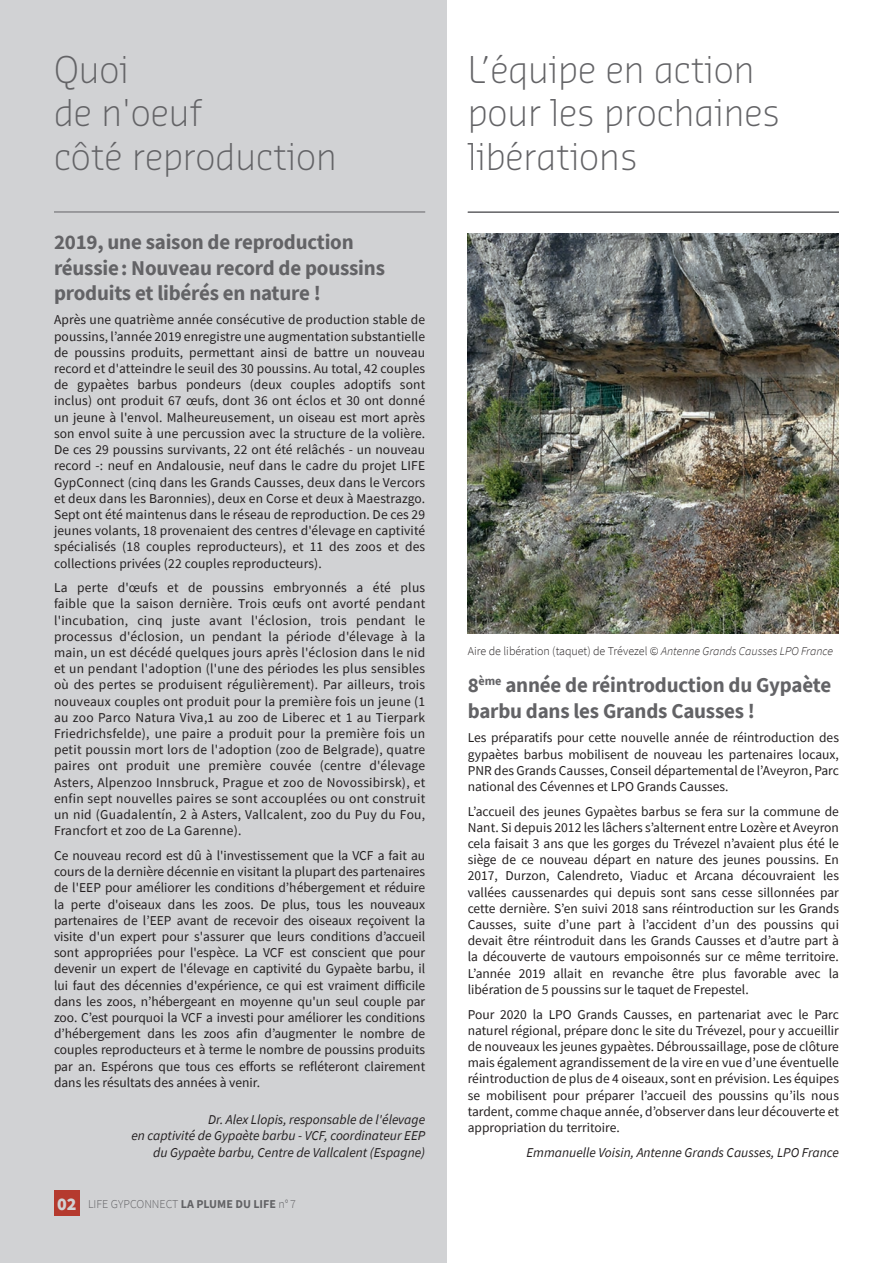
<style>
.page{position:relative;width:893px;height:1263px;background:#fff}
.page>*{position:absolute;margin:0;border:0;box-sizing:border-box;transform-origin:0 0}
.t1{font:300 36px/43.2px "Sansa Pro";color:#636366}
.t2{font:700 21px/25.2px "Source Sans Pro";letter-spacing:-.01em;color:#636366}
.t3{font:13.5px/16.2px "Source Sans Pro";color:#231f20;text-align:justify}
.t4{font:italic 13.5px/16.2px "Source Sans Pro";color:#231f20;text-align:right}
.t5{font:300 12px "Source Sans Pro";color:#231f20}
.t6{font:300 12px "Source Sans Pro";color:#636366}
.s1{font-weight:900;font-size:18px;color:#d1d2d4}
.s2{font-weight:700}
.s3{font-style:italic}
</style>
<div class="page">
<div style="left:0;top:0;width:446px;height:1263px;background:#d1d2d4"></div>
<div style="left:54px;top:1190px;width:26px;height:26px;background:#b53a2e"></div>
<hr style="left:54px;top:212px;width:371px;height:1px;background:#636366">
<img style="left:468px;top:234px;width:371px;height:399px">
<hr style="left:468px;top:212px;width:371px;height:1px;background:#636366">
<h1 class="t1" style="left:54px;top:47px;width:284px">Quoi<br>de n'oeuf<br>côté reproduction</h1>
<h2 class="t2" style="left:54px;top:229px;width:332px">2019, une saison de reproduction réussie: Nouveau record de poussins produits et libérés en nature !</h2>
<p class="t3" style="left:54px;top:312px;width:373px">Après une quatrième année consécutive de production stable de poussins, l’année 2019 enregistre une augmentation substantielle de poussins produits, permettant ainsi de battre un nouveau record et d'atteindre le seuil des 30 poussins. Au total, 42 couples de gypaètes barbus pondeurs (deux couples adoptifs sont inclus) ont produit 67 œufs, dont 36 ont éclos et 30 ont donné un jeune à l'envol. Malheureusement, un oiseau est mort après son envol suite à une percussion avec la structure de la volière.<br>De ces 29 poussins survivants, 22 ont été relâchés - un nouveau record -: neuf en Andalousie, neuf dans le cadre du projet LIFE GypConnect (cinq dans les Grands Causses, deux dans le Vercors et deux dans les Baronnies), deux en Corse et deux à Maestrazgo.<br>Sept ont été maintenus dans le réseau de reproduction. De ces 29 jeunes volants, 18 provenaient des centres d'élevage en captivité spécialisés (18 couples reproducteurs), et 11 des zoos et des collections privées (22 couples reproducteurs).</p>
<p class="t3" style="left:54px;top:579px;width:373px">La perte d'œufs et de poussins embryonnés a été plus faible que la saison dernière. Trois œufs ont avorté pendant l'incubation, cinq juste avant l'éclosion, trois pendant le processus d'éclosion, un pendant la période d'élevage à la main, un est décédé quelques jours après l'éclosion dans le nid et un pendant l'adoption (l'une des périodes les plus sensibles où des pertes se produisent régulièrement). Par ailleurs, trois nouveaux couples ont produit pour la première fois un jeune (1 au zoo Parco Natura Viva,1 au zoo de Liberec et 1 au Tierpark Friedrichsfelde), une paire a produit pour la première fois un petit poussin mort lors de l'adoption (zoo de Belgrade), quatre paires ont produit une première couvée (centre d'élevage Asters, Alpenzoo Innsbruck, Prague et zoo de Novossibirsk), et enfin sept nouvelles paires se sont accouplées ou ont construit un nid (Guadalentín, 2 à Asters, Vallcalent, zoo du Puy du Fou, Francfort et zoo de La Garenne).</p>
<p class="t3" style="left:54px;top:847px;width:373px">Ce nouveau record est dû à l'investissement que la VCF a fait au cours de la dernière décennie en visitant la plupart des partenaires de l'EEP pour améliorer les conditions d’hébergement et réduire la perte d'oiseaux dans les zoos. De plus, tous les nouveaux partenaires de l’EEP avant de recevoir des oiseaux reçoivent la visite d'un expert pour s'assurer que leurs conditions d’accueil sont appropriées pour l'espèce. La VCF est conscient que pour devenir un expert de l'élevage en captivité du Gypaète barbu, il lui faut des décennies d'expérience, ce qui est vraiment difficile dans les zoos, n’hébergeant en moyenne qu'un seul couple par zoo. C’est pourquoi la VCF a investi pour améliorer les conditions d’hébergement dans les zoos afin d’augmenter le nombre de couples reproducteurs et à terme le nombre de poussins produits par an. Espérons que tous ces efforts se refléteront clairement dans les résultats des années à venir.</p>
<p class="t4" style="left:131px;top:1111px;width:295px">Dr. Alex Llopis, responsable de l'élevage<br>en captivité de Gypaète barbu - VCF, coordinateur EEP du Gypaète barbu, Centre de Vallcalent (Espagne)</p>
<p class="t6" style="left:57px;top:1197px;width:240px"><span class="s1">02</span> LIFE GYPCONNECT <span class="s2">LA PLUME DU LIFE</span> n° 7</p>
<h1 class="t1" style="left:468px;top:47px;width:314px">L’équipe en action pour les prochaines libérations</h1>
<p class="t5" style="left:468px;top:643px;width:367px">Aire de libération (taquet) de Trévezel © <span class="s3">Antenne Grands Causses LPO France</span></p>
<h2 class="t2" style="left:468px;top:672px;width:365px">8<sup>ème</sup> année de réintroduction du Gypaète barbu dans les Grands Causses !</h2>
<p class="t3" style="left:468px;top:730px;width:373px">Les préparatifs pour cette nouvelle année de réintroduction des gypaètes barbus mobilisent de nouveau les partenaires locaux, PNR des Grands Causses, Conseil départemental de l’Aveyron, Parc national des Cévennes et LPO Grands Causses.</p>
<p class="t3" style="left:468px;top:803px;width:373px">L’accueil des jeunes Gypaètes barbus se fera sur la commune de Nant. Si depuis 2012 les lâchers s’alternent entre Lozère et Aveyron cela faisait 3 ans que les gorges du Trévezel n’avaient plus été le siège de ce nouveau départ en nature des jeunes poussins. En 2017, Durzon, Calendreto, Viaduc et Arcana découvraient les vallées caussenardes qui depuis sont sans cesse sillonnées par cette dernière. S’en suivi 2018 sans réintroduction sur les Grands Causses, suite d’une part à l’accident d’un des poussins qui devait être réintroduit dans les Grands Causses et d’autre part à la découverte de vautours empoisonnés sur ce même territoire.<br>L’année 2019 allait en revanche être plus favorable avec la libération de 5 poussins sur le taquet de Frepestel.</p>
<p class="t3" style="left:468px;top:1006px;width:373px">Pour 2020 la LPO Grands Causses, en partenariat avec le Parc naturel régional, prépare donc le site du Trévezel, pour y accueillir de nouveaux les jeunes gypaètes. Débroussaillage, pose de clôture mais également agrandissement de la vire en vue d’une éventuelle réintroduction de plus de 4 oiseaux, sont en prévision. Les équipes se mobilisent pour préparer l’accueil des poussins qu’ils nous tardent, comme chaque année, d’observer dans leur découverte et appropriation du territoire.</p>
<p class="t4" style="left:526px;top:1144px;width:314px">Emmanuelle Voisin, Antenne Grands Causses, LPO France</p>
</div>
